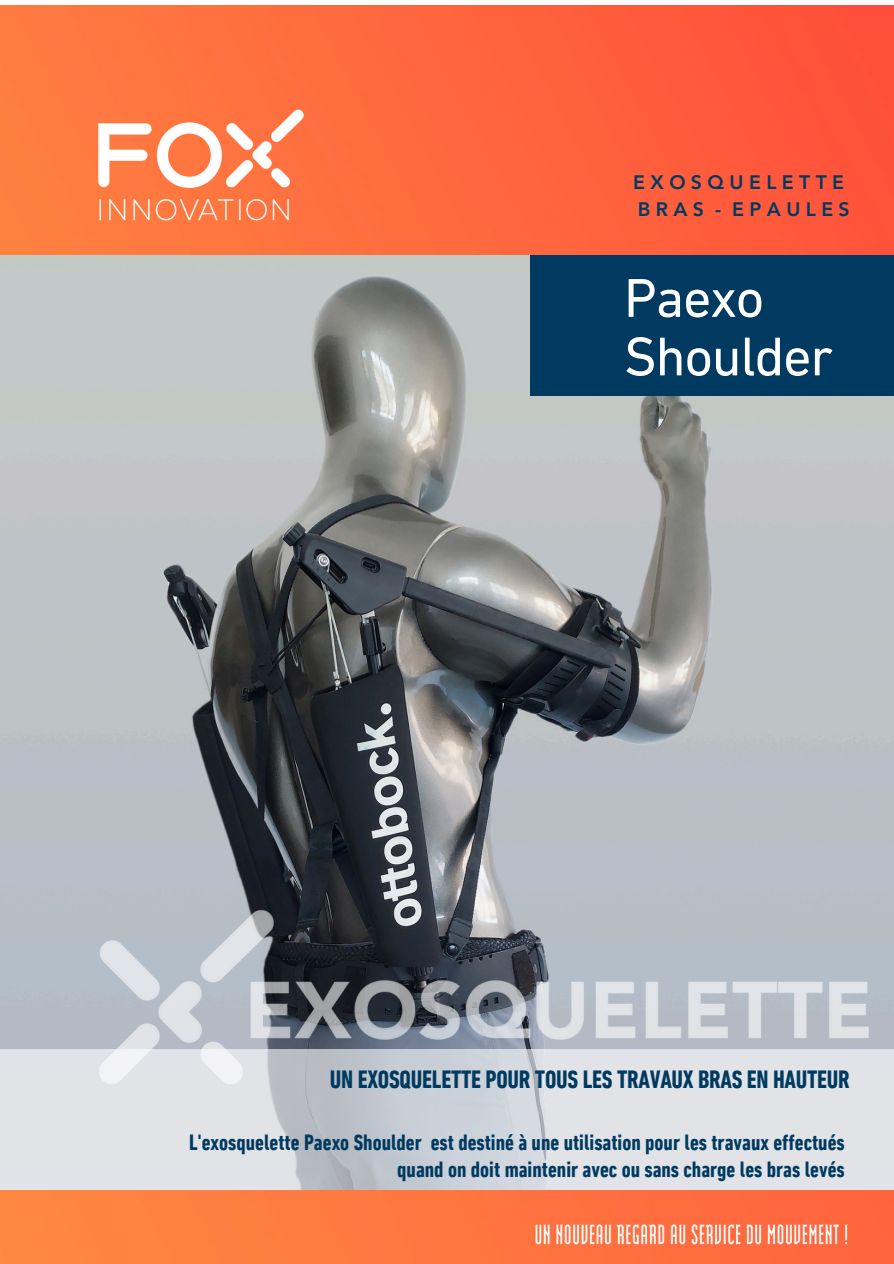
<style>
.page{position:relative;width:894px;height:1264px;background:#fff}
.page>*{position:absolute;margin:0;border:0;box-sizing:border-box;transform-origin:0 0}
.t1{font:55.5px/58.5px "DIN Next LT Pro";letter-spacing:-.025em;color:#fff}
.t2{font:700 condensed 25.5px "DIN Next LT Pro";letter-spacing:-.01em;color:#003a60}
.t3{font:700 condensed 22.5px/27px "DIN Next LT Pro";color:#003a60;text-align:right}
.t4{font:800 19.5px "Avenir LT Pro";letter-spacing:.275em;color:#003a60}
</style>
<div class="page">
<img style="left:0;top:255px;width:892px;height:794px">
<img style="left:0;top:6px;width:893px;height:249px">
<img style="left:78px;top:887px;width:814px;height:162px">
<div style="left:529px;top:255px;width:364px;height:141px;background:#003a60"></div>
<img style="left:89px;top:105px;width:223px;height:120px">
<svg style="left:0;top:1049px;width:893px;height:141px;fill:#e1e3e7"></svg>
<img style="left:0;top:1190px;width:893px;height:73px">
<img style="left:529px;top:1221px;width:323px;height:26px">
<p class="t4" style="left:633px;top:174px;width:212px">EXOSQUELETTE</p>
<h2 class="t4" style="left:637px;top:201px;width:213px">BRAS - EPAULES</h2>
<h1 class="t1" style="left:623px;top:274px;width:210px">Paexo<br>Shoulder</h1>
<h3 class="t2" style="left:330px;top:1068px;width:521px">UN EXOSQUELETTE POUR TOUS LES TRAVAUX BRAS EN HAUTEUR</h3>
<p class="t3" style="left:189px;top:1130px;width:656px">L'exosquelette Paexo Shoulder est destiné à une utilisation pour les travaux effectués quand on doit maintenir avec ou sans charge les bras levés</p>
</div>
